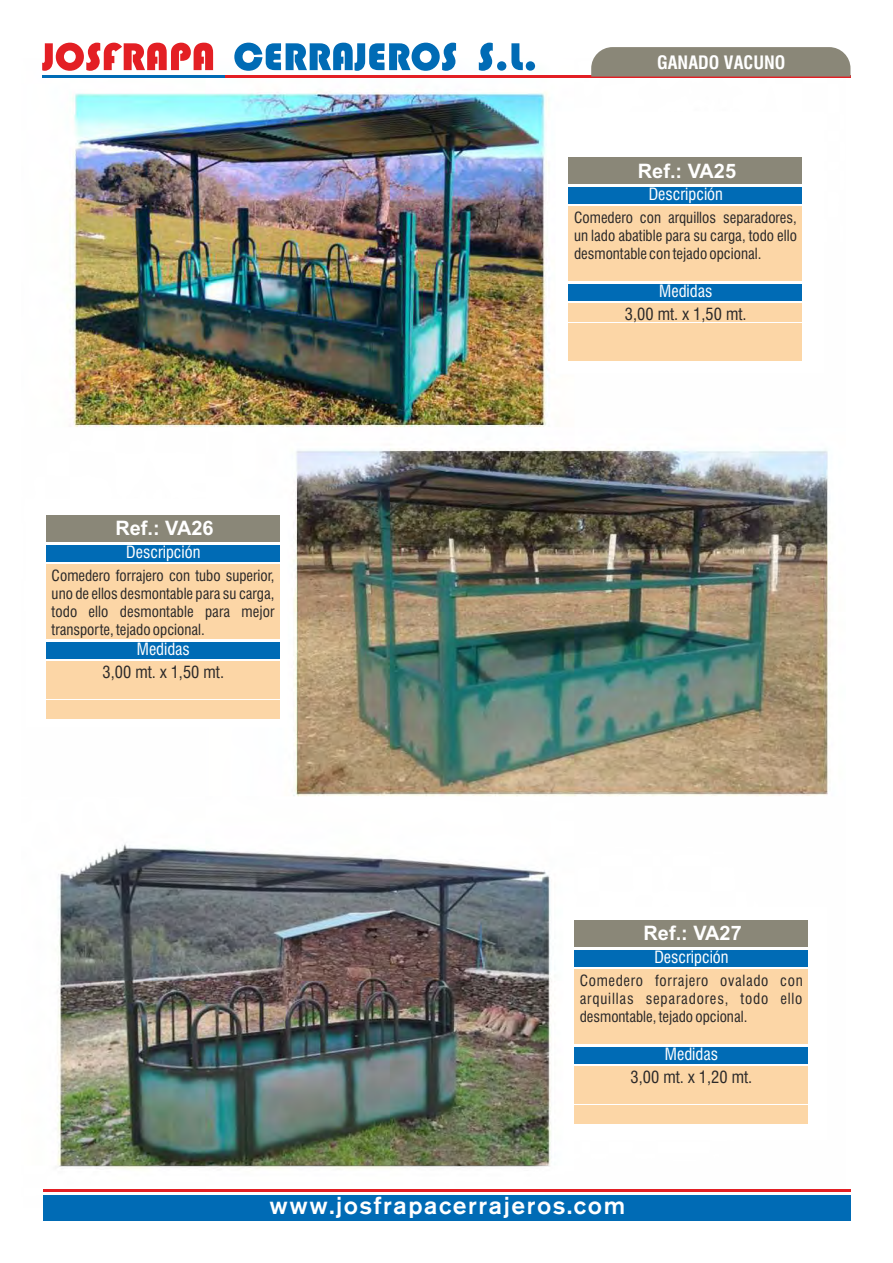
<style>
.page{position:relative;width:893px;height:1263px;background:#fff}
.page>*{position:absolute;margin:0;border:0;box-sizing:border-box;transform-origin:0 0}
.t1{font:500 24.45px "Nissan AG";letter-spacing:.065em;color:#fff}
.t2{font:700 19.95px "Arial";color:#fff}
.t3{font:700 condensed 18px "Swiss 721 BT";color:#fff}
.t4{font:condensed 16.5px "Swiss 721 BT";color:#fff}
.t5{font:condensed 16.5px "Swiss 721 BT";color:#2b2929}
.t6{font:condensed 15px/18px "Swiss 721 BT";color:#2b2929;text-align:justify}
</style>
<div class="page">
<img style="left:42px;top:59px;width:804px;height:1133px">
<hr style="left:42px;top:76px;width:808px;height:2px;background:#e31f24">
<svg style="left:42px;top:43px;width:171px;height:28px"></svg>
<svg style="left:234px;top:43px;width:301px;height:28px"></svg>
<hr style="left:42px;top:76px;width:183px;height:2px;background:#006bb5">
<svg style="left:591px;top:47px;width:259px;height:30px;background:#8e887a"></svg>
<div style="left:43px;top:1195px;width:807px;height:25px;background:#006bb5"></div>
<hr style="left:43px;top:1189px;width:807px;height:2px;background:#e31f24">
<div style="left:555px;top:111px;width:270px;height:263px;background:#fff"></div>
<div style="left:568px;top:157px;width:234px;height:27px;background:#8a8778"></div>
<div style="left:568px;top:206px;width:234px;height:75px;background:#fcd6a6"></div>
<div style="left:568px;top:187px;width:234px;height:17px;background:#006bb5"></div>
<div style="left:568px;top:303px;width:234px;height:18px;background:#fcd6a6"></div>
<div style="left:568px;top:284px;width:234px;height:17px;background:#006bb5"></div>
<div style="left:568px;top:323px;width:234px;height:18px;background:#fcd6a6"></div>
<div style="left:568px;top:343px;width:234px;height:18px;background:#fcd6a6"></div>
<div style="left:25px;top:498px;width:263px;height:230px;background:#fff"></div>
<div style="left:46px;top:515px;width:234px;height:26px;background:#8a8778"></div>
<div style="left:46px;top:564px;width:234px;height:75px;background:#fcd6a6"></div>
<div style="left:46px;top:545px;width:234px;height:17px;background:#006bb5"></div>
<div style="left:46px;top:661px;width:234px;height:18px;background:#fcd6a6"></div>
<div style="left:46px;top:642px;width:234px;height:16px;background:#006bb5"></div>
<div style="left:46px;top:681px;width:234px;height:18px;background:#fcd6a6"></div>
<div style="left:46px;top:701px;width:234px;height:18px;background:#fcd6a6"></div>
<div style="left:563px;top:907px;width:264px;height:233px;background:#fff"></div>
<div style="left:574px;top:920px;width:234px;height:26px;background:#8a8778"></div>
<div style="left:574px;top:969px;width:234px;height:75px;background:#fcd6a6"></div>
<div style="left:574px;top:950px;width:234px;height:17px;background:#006bb5"></div>
<div style="left:574px;top:1066px;width:234px;height:18px;background:#fcd6a6"></div>
<div style="left:574px;top:1047px;width:234px;height:16px;background:#006bb5"></div>
<div style="left:574px;top:1086px;width:234px;height:18px;background:#fcd6a6"></div>
<div style="left:574px;top:1106px;width:234px;height:18px;background:#fcd6a6"></div>
<p class="t3" style="left:657px;top:55px;width:130px">GANADO VACUNO</p>
<h2 class="t2" style="left:638px;top:163px;width:100px">Ref.: VA25</h2>
<p class="t4" style="left:649px;top:188px;width:76px">Descripción</p>
<p class="t6" style="left:574px;top:210px;width:224px">Comedero con arquillos separadores, un lado abatible para su carga, todo ello desmontable con tejado opcional.</p>
<h2 class="t2" style="left:115px;top:521px;width:100px">Ref.: VA26</h2>
<p class="t4" style="left:126px;top:545px;width:76px">Descripción</p>
<p class="t6" style="left:52px;top:568px;width:224px">Comedero forrajero con tubo superior, uno de ellos desmontable para su carga, todo ello desmontable para mejor transporte, tejado opcional.</p>
<p class="t4" style="left:137px;top:642px;width:55px">Medidas</p>
<p class="t5" style="left:103px;top:665px;width:123px">3,00 mt. x 1,50 mt.</p>
<p class="t4" style="left:659px;top:284px;width:55px">Medidas</p>
<p class="t5" style="left:625px;top:308px;width:123px">3,00 mt. x 1,50 mt.</p>
<h2 class="t2" style="left:644px;top:926px;width:100px">Ref.: VA27</h2>
<p class="t4" style="left:654px;top:950px;width:76px">Descripción</p>
<p class="t6" style="left:580px;top:973px;width:224px">Comedero forrajero ovalado con arquillas separadores, todo ello desmontable, tejado opcional.</p>
<p class="t4" style="left:665px;top:1047px;width:55px">Medidas</p>
<p class="t5" style="left:631px;top:1070px;width:123px">3,00 mt. x 1,20 mt.</p>
<h1 class="t1" style="left:269px;top:1194px;width:357px">www.josfrapacerrajeros.com</h1>
</div>
